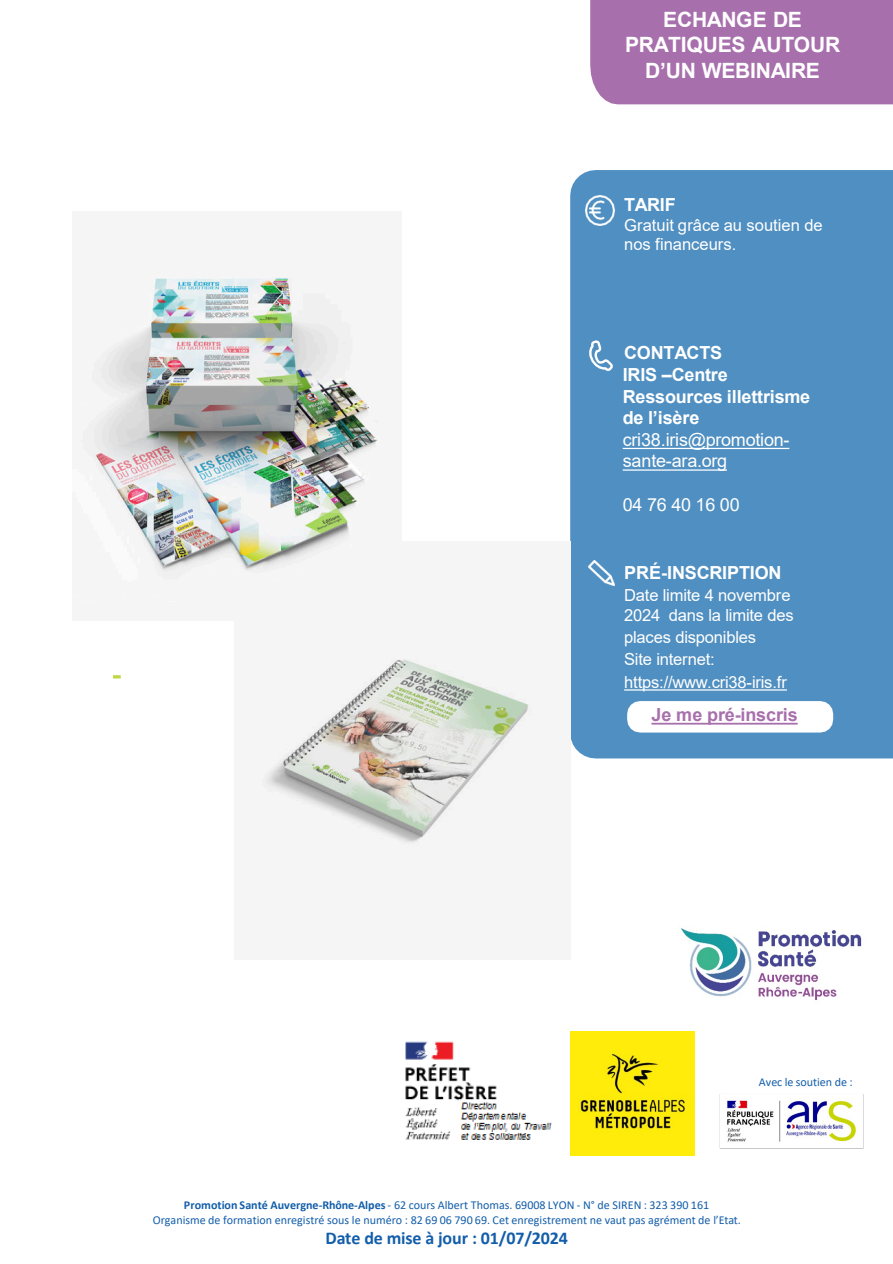
<style>
.page{position:relative;width:893px;height:1264px;background:#fff}
.page>*{position:absolute;margin:0;border:0;box-sizing:border-box;transform-origin:0 0}
.t1{font:700 21px/25.2px "Arial";letter-spacing:-.015em;color:#fff;text-align:center}
.t2{font:700 18px/21.6px "Arial";letter-spacing:-.01em;color:#fff}
.t3{font:18px/21.6px "Arial";letter-spacing:-.01em;color:#fff}
.t4{font:700 18px "Calibri";letter-spacing:-.005em;color:#135eaa}
.t5{font:700 18px "Arial";letter-spacing:-.01em;color:#a86fad}
.t6{font:16.5px/21px "Arial";letter-spacing:-.015em;color:#fff}
.t7{font:12px "Calibri";letter-spacing:-.005em;color:#135eaa}
.s1{font-weight:700}
</style>
<div class="page">
<img style="left:719px;top:1094px;width:145px;height:55px">
<div style="left:590px;top:0;width:302px;height:104px;background:#a86fad"></div>
<div style="left:570px;top:170px;width:322px;height:588px;background:#508fc1"></div>
<svg style="left:113px;top:675px;width:8px;height:3px"></svg>
<svg style="left:622px;top:447px;width:167px;height:2px"></svg>
<svg style="left:622px;top:469px;width:105px;height:1px"></svg>
<svg style="left:624px;top:689px;width:162px;height:1px"></svg>
<svg style="left:627px;top:701px;width:206px;height:31px"></svg>
<img style="left:585px;top:195px;width:30px;height:30px">
<svg style="left:588px;top:339px;width:26px;height:33px"></svg>
<img style="left:588px;top:560px;width:27px;height:25px">
<img style="left:570px;top:1031px;width:124px;height:124px">
<img style="left:405px;top:1041px;width:147px;height:99px">
<img style="left:262px;top:541px;width:309px;height:304px">
<img style="left:80px;top:277px;width:321px;height:343px">
<img style="left:680px;top:928px;width:182px;height:72px">
<p class="t1" style="left:625px;top:7px;width:217px">ECHANGE DE<br>PRATIQUES AUTOUR<br>D’UN WEBINAIRE</p>
<p class="t2" style="left:624px;top:194px;width:53px">TARIF</p>
<p class="t6" style="left:624px;top:215px;width:200px;line-height:19.5px">Gratuit grâce au soutien de nos financeurs.</p>
<p class="t2" style="left:624px;top:342px;width:100px">CONTACTS</p>
<p class="t2" style="left:622px;top:364px;width:189px">IRIS –Centre<br>Ressources illettrisme de l’isère</p>
<p class="t3" style="left:622px;top:428px;width:168px">cri38.iris@promotion&shy;sante-ara.org</p>
<p class="t3" style="left:622px;top:493px;width:118px">04 76 40 16 00</p>
<p class="t2" style="left:624px;top:562px;width:159px">PRÉ-INSCRIPTION</p>
<p class="t6" style="left:624px;top:584px;width:171px">Date limite 4 novembre<br>2024 dans la limite des places disponibles</p>
<p class="t6" style="left:624px;top:648px;width:92px">Site internet:</p>
<p class="t6" style="left:624px;top:671px;width:164px">https://www.cri38-iris.fr</p>
<p class="t5" style="left:651px;top:701px;width:148px">Je me pré-inscris</p>
<p class="t7" style="left:758px;top:1073px;width:95px">Avec le soutien de :</p>
<p class="t7" style="left:184px;top:1196px;width:527px"><span class="s1">Promotion Santé Auvergne-Rhône-Alpes</span> - 62 cours Albert Thomas. 69008 LYON - N° de SIREN : 323 390 161</p>
<p class="t7" style="left:153px;top:1210px;width:589px">Organisme de formation enregistré sous le numéro : 82 69 06 790 69. Cet enregistrement ne vaut pas agrément de l’Etat.</p>
<p class="t4" style="left:325px;top:1224px;width:244px">Date de mise à jour : 01/07/2024</p>
</div>
